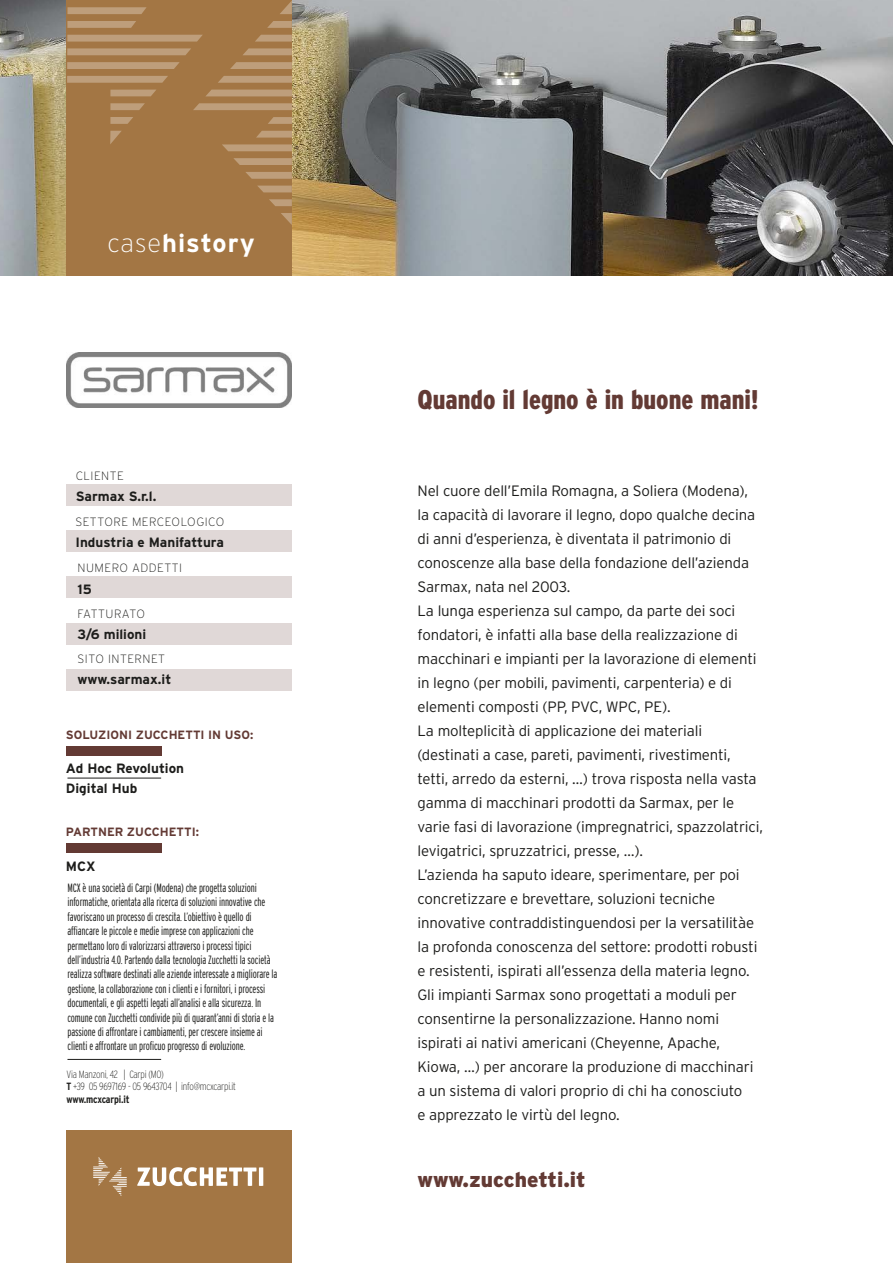
<style>
.page{position:relative;width:893px;height:1263px;background:#fff}
.page>*{position:absolute;margin:0;border:0;box-sizing:border-box;transform-origin:0 0}
.t1{font:900 27px "Interstate Condensed";color:#633a34}
.t2{font:700 25.5px "Interstate";letter-spacing:.04em;color:#fff}
.t3{font:900 21px "Interstate";color:#633a34}
.t4{font:300 15px/24px "Interstate";letter-spacing:-.01em;color:#1d1d1b}
.t5{font:700 13.5px/19.2px "Interstate";color:#1d1d1b}
.t6{font:300 12px/14.4px "Interstate Compressed";letter-spacing:-.01em;color:#1d1d1b}
.t7{font:200 12px "Interstate";letter-spacing:.04em;color:#1d1d1b}
.t8{font:700 12px "Interstate";color:#633a34}
.t9{font:200 12px "Interstate";letter-spacing:.02em;color:#1d1d1b}
.t10{font:200 10.5px/12.6px "Interstate Condensed";letter-spacing:-.02em;color:#1d1d1b}
.s1{font-weight:200}
.s2{font-weight:700}
</style>
<div class="page">
<img style="left:0;top:0;width:893px;height:275px">
<div style="left:67px;top:0;width:225px;height:275px;background:#a37644"></div>
<div style="left:67px;top:1131px;width:225px;height:132px;background:#a37644"></div>
<div style="left:67px;top:531px;width:225px;height:21px;background:#e0d8d7"></div>
<div style="left:67px;top:577px;width:225px;height:21px;background:#e0d8d7"></div>
<div style="left:67px;top:623px;width:225px;height:21px;background:#e0d8d7"></div>
<div style="left:67px;top:669px;width:225px;height:21px;background:#e0d8d7"></div>
<div style="left:67px;top:485px;width:225px;height:21px;background:#e0d8d7"></div>
<svg style="left:137px;top:1167px;width:126px;height:19px"></svg>
<svg style="left:93px;top:1157px;width:34px;height:39px"></svg>
<svg style="left:255px;top:35px;width:37px;height:7px"></svg>
<svg style="left:243px;top:48px;width:49px;height:7px"></svg>
<svg style="left:267px;top:21px;width:25px;height:7px"></svg>
<svg style="left:67px;top:35px;width:135px;height:7px"></svg>
<svg style="left:67px;top:21px;width:69px;height:7px"></svg>
<svg style="left:67px;top:62px;width:113px;height:7px"></svg>
<svg style="left:280px;top:1px;width:12px;height:13px"></svg>
<svg style="left:110px;top:117px;width:23px;height:7px"></svg>
<svg style="left:230px;top:62px;width:62px;height:7px"></svg>
<svg style="left:256px;top:131px;width:36px;height:7px"></svg>
<svg style="left:222px;top:144px;width:70px;height:7px"></svg>
<svg style="left:268px;top:117px;width:24px;height:7px"></svg>
<svg style="left:193px;top:103px;width:99px;height:7px"></svg>
<svg style="left:218px;top:76px;width:74px;height:7px"></svg>
<svg style="left:246px;top:172px;width:46px;height:7px"></svg>
<svg style="left:206px;top:90px;width:86px;height:6px"></svg>
<svg style="left:281px;top:213px;width:11px;height:12px"></svg>
<svg style="left:67px;top:48px;width:124px;height:7px"></svg>
<svg style="left:110px;top:103px;width:35px;height:7px"></svg>
<svg style="left:269px;top:199px;width:23px;height:7px"></svg>
<svg style="left:67px;top:7px;width:80px;height:7px"></svg>
<svg style="left:110px;top:90px;width:46px;height:6px"></svg>
<svg style="left:258px;top:186px;width:34px;height:6px"></svg>
<svg style="left:67px;top:76px;width:101px;height:7px"></svg>
<svg style="left:110px;top:131px;width:11px;height:13px"></svg>
<svg style="left:233px;top:158px;width:59px;height:7px"></svg>
<div style="left:66px;top:746px;width:95px;height:9px;background:#633a34"></div>
<div style="left:66px;top:843px;width:95px;height:9px;background:#633a34"></div>
<hr style="left:67px;top:778px;width:94px;height:1px;background:#1d1d1b">
<hr style="left:67px;top:1059px;width:94px;height:1px;background:#1d1d1b">
<img style="left:67px;top:352px;width:225px;height:56px">
<h2 class="t2" style="left:107px;top:229px;width:149px"><span class="s1">case</span>history</h2>
<h1 class="t1" style="left:417px;top:384px;width:342px">Quando il legno è in buone mani!</h1>
<p class="t7" style="left:76px;top:469px;width:50px">CLIENTE</p>
<p class="t5" style="left:76px;top:487px;width:82px">Sarmax S.r.l.</p>
<p class="t4" style="left:417px;top:478px;width:347px">Nel cuore dell’Emila Romagna, a Soliera (Modena), la capacità di lavorare il legno, dopo qualche decina di anni d’esperienza, è diventata il patrimonio di conoscenze alla base della fondazione dell’azienda Sarmax, nata nel 2003.<br>La lunga esperienza sul campo, da parte dei soci fondatori, è infatti alla base della realizzazione di macchinari e impianti per la lavorazione di elementi in legno (per mobili, pavimenti, carpenteria) e di elementi composti (PP, PVC, WPC, PE).<br>La molteplicità di applicazione dei materiali (destinati a case, pareti, pavimenti, rivestimenti, tetti, arredo da esterni, …) trova risposta nella vasta gamma di macchinari prodotti da Sarmax, per le varie fasi di lavorazione (impregnatrici, spazzolatrici, levigatrici, spruzzatrici, presse, …).<br>L’azienda ha saputo ideare, sperimentare, per poi concretizzare e brevettare, soluzioni tecniche innovative contraddistinguendosi per la versatilitàe la profonda conoscenza del settore: prodotti robusti e resistenti, ispirati all’essenza della materia legno.<br>Gli impianti Sarmax sono progettati a moduli per consentirne la personalizzazione. Hanno nomi ispirati ai nativi americani (Cheyenne, Apache, Kiowa, …) per ancorare la produzione di macchinari a un sistema di valori proprio di chi ha conosciuto<br>e apprezzato le virtù del legno.</p>
<p class="t7" style="left:75px;top:515px;width:151px">SETTORE MERCEOLOGICO</p>
<p class="t5" style="left:75px;top:532px;width:150px">Industria e Manifattura</p>
<p class="t7" style="left:78px;top:562px;width:106px">NUMERO ADDETTI</p>
<p class="t5" style="left:78px;top:579px;width:16px">15</p>
<p class="t9" style="left:78px;top:607px;width:69px">FATTURATO</p>
<p class="t5" style="left:78px;top:624px;width:70px">3/6 milioni</p>
<p class="t7" style="left:78px;top:652px;width:89px">SITO INTERNET</p>
<p class="t5" style="left:78px;top:670px;width:95px">www.sarmax.it</p>
<p class="t8" style="left:66px;top:728px;width:189px">SOLUZIONI ZUCCHETTI IN USO:</p>
<p class="t5" style="left:66px;top:759px;width:120px">Ad Hoc Revolution<br>Digital Hub</p>
<p class="t8" style="left:66px;top:825px;width:135px">PARTNER ZUCCHETTI:</p>
<p class="t5" style="left:66px;top:856px;width:31px">MCX</p>
<p class="t6" style="left:67px;top:880px;width:211px">MCX è una società di Carpi (Modena) che progetta soluzioni informatiche, orientata alla ricerca di soluzioni innovative che favoriscano un processo di crescita. L’obiettivo è quello di affiancare le piccole e medie imprese con applicazioni che permettano loro di valorizzarsi attraverso i processi tipici dell’industria 4.0. Partendo dalla tecnologia Zucchetti la società realizza software destinati alle aziende interessate a migliorare la gestione, la collaborazione con i clienti e i fornitori, i processi documentali, e gli aspetti legati all’analisi e alla sicurezza. In comune con Zucchetti condivide più di quarant’anni di storia e la passione di affrontare i cambiamenti, per crescere insieme ai clienti e affrontare un proficuo progresso di evoluzione.</p>
<p class="t10" style="left:67px;top:1067px;width:171px">Via Manzoni, 42 | Carpi (MO)<br><span class="s2">T</span> +39 05 9697169 - 05 9643704 | info@mcxcarpi.it <span class="s2">www.mcxcarpi.it</span></p>
<h3 class="t3" style="left:417px;top:1167px;width:170px">www.zucchetti.it</h3>
</div>
